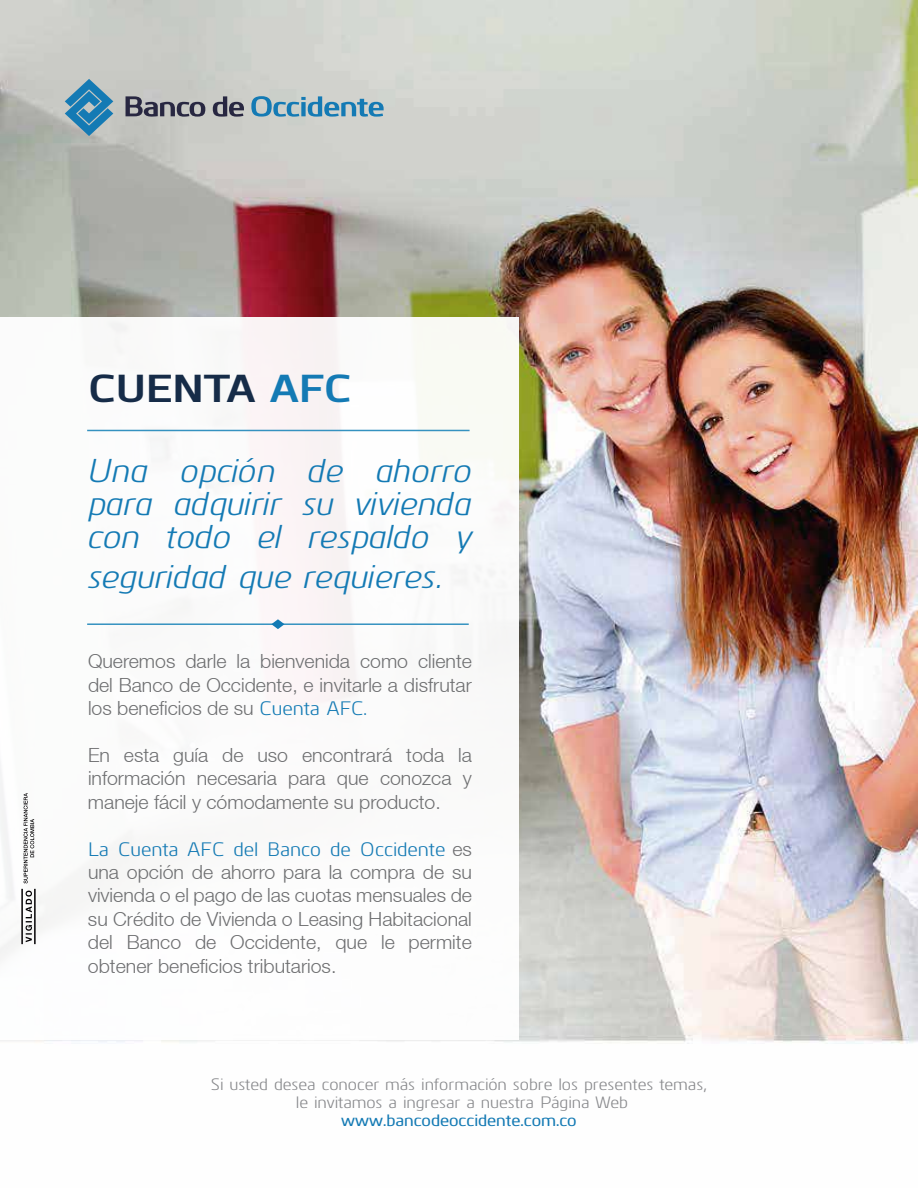
<style>
.page{position:relative;width:918px;height:1188px;background:#fff}
.page>*{position:absolute;margin:0;border:0;box-sizing:border-box;transform-origin:0 0}
.t1{font:700 39px "Kuro";color:#162c48}
.t2{font:italic 33px/33px "Kuro";color:#147ab4;text-align:justify}
.t3{font:300 19.5px/23.4px "Helvetica Neue";color:#6d6e70;text-align:justify}
.t4{font:19.5px "Kuro";color:#147ab4}
.t5{font:16.5px/18px "Kuro";color:#88898c;text-align:center}
.t6{font:500 16.5px "Kuro";color:#147ab4}
.s1{color:#147ab4}
.s2{font-family:"Kuro";font-weight:400;color:#147ab4}
.s3{font-family:"Helvetica Neue";font-weight:300;color:#6d6e70}
</style>
<div class="page">
<img style="left:0;top:0;width:917px;height:1044px">
<div style="left:0;top:317px;width:519px;height:723px;background:#fff"></div>
<hr style="left:87px;top:623px;width:382px;height:2px;background:#3592c0">
<svg style="left:271px;top:619px;width:14px;height:10px"></svg>
<hr style="left:87px;top:430px;width:383px;height:1px;background:#3592c0">
<svg style="left:21px;top:793px;width:15px;height:151px"></svg>
<svg style="left:213px;top:96px;width:31px;height:21px"></svg>
<svg style="left:126px;top:96px;width:79px;height:21px;background:#82828b"></svg>
<svg style="left:65px;top:79px;width:48px;height:57px;background:#699eb9"></svg>
<svg style="left:251px;top:96px;width:133px;height:21px;background:#82adc1"></svg>
<h1 class="t1" style="left:88px;top:360px;width:265px">CUENTA <span class="s1">AFC</span></h1>
<h2 class="t2" style="left:88px;top:452px;width:385px">Una opción de ahorro para adquirir su vivienda con todo el respaldo y</h2>
<h2 class="t2" style="left:88px;top:558px;width:355px">seguridad que requieres.</h2>
<p class="t3" style="left:88px;top:649px;width:385px">Queremos darle la bienvenida como cliente del Banco de Occidente, e invitarle a disfrutar los beneficios de su <span class="s2">Cuenta AFC.</span></p>
<p class="t3" style="left:88px;top:743px;width:385px">En esta guía de uso encontrará toda la información necesaria para que conozca y maneje fácil y cómodamente su producto.</p>
<p class="t4" style="left:88px;top:835px;width:385px">La Cuenta AFC del Banco de Occidente <span class="s3">es</span></p>
<p class="t3" style="left:88px;top:860px;width:386px">una opción de ahorro para la compra de su vivienda o el pago de las cuotas mensuales de su Crédito de Vivienda o Leasing Habitacional del Banco de Occidente, que le permite obtener beneficios tributarios.</p>
<p class="t5" style="left:211px;top:1074px;width:498px">Si usted desea conocer más información sobre los presentes temas, le invitamos a ingresar a nuestra Página Web</p>
<p class="t6" style="left:341px;top:1108px;width:237px">www.bancodeoccidente.com.co</p>
</div>
